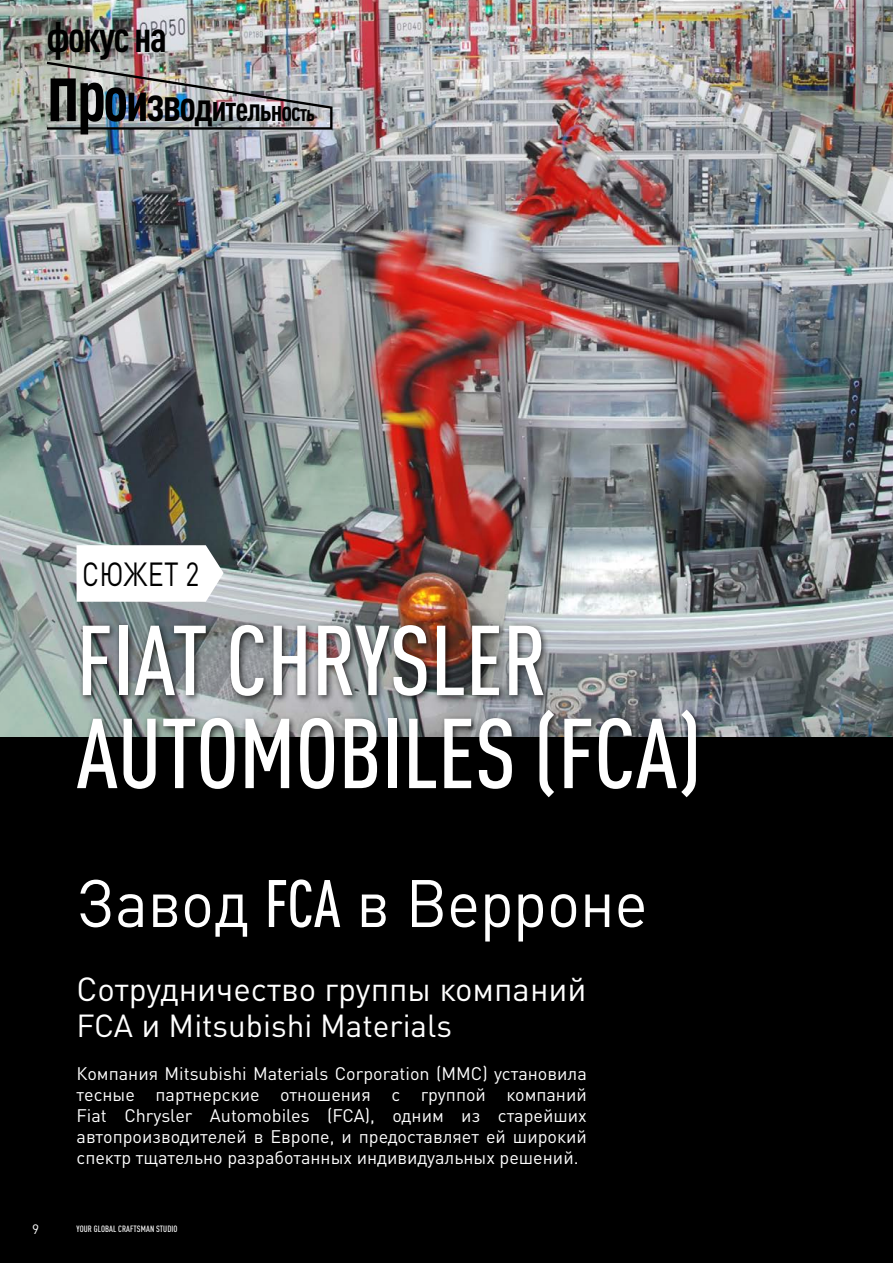
<style>
.page{position:relative;width:893px;height:1263px;background:#fff}
.page>*{position:absolute;margin:0;border:0;box-sizing:border-box;transform-origin:0 0}
.MAIN_Title__65pt_Con{font:500 condensed 97.5px/93px "DIN Pro";color:#fff}
.t1{font:700 condensed 81px "DIN Pro";color:#000}
.MAIN_Headline__36pt{font:66px "DIN Pro";letter-spacing:-.005em;color:#fff;scale:.95 1}
.t2{font:700 condensed 42.3px "DIN Pro";letter-spacing:-.04em;color:#000}
.Headlines_23{font:33px "DIN Pro";color:#fff}
.Headlines_23-2{font:33px "DIN Pro";letter-spacing:.01em;color:#000;scale:.81 1}
.Headlines_23-3{font:31.5px "DIN Pro";color:#fff}
.Titles_14{font:18px/21px "DIN Pro";color:#fff;text-align:justify}
.t3{font:13.5px "DIN Pro";color:#fff}
.t4{font:500 condensed 9px "DIN Pro";letter-spacing:.01em;color:#fff}
.s1{font-size:72px}
.s2{font-size:63px}
.s3{font-size:54px}
.s4{font-size:48px}
.s5{font-size:45px}
.s6{font-size:42px}
.s7{font-size:39px}
.s8{font-size:36px}
.s9{font-size:34.5px}
.s10{font-size:33px}
.s11{font-size:31.5px}
.s12{font-size:30px}
.s13{font-size:28.5px}
.s14{font-size:27px}
.s15{font-size:25.5px}
.s16{font-size:22.5px}
.s17{font-size:21px}
.s18{font-weight:500;font-stretch:condensed}
</style>
<div class="page">
<img style="left:0;top:0;width:893px;height:738px">
<div style="left:0;top:738px;width:893px;height:525px;background:#000"></div>
<svg style="left:77px;top:545px;width:147px;height:57px"></svg>
<img style="left:44px;top:60px;width:290px;height:71px">
<div style="left:74px;top:621px;width:631px;height:185px;background:#000;opacity:.75"></div>
<p class="t2" style="left:46px;top:5px;width:122px">фокус на</p>
<p class="t1" style="left:46px;top:31px;width:270px">п<span class="s1">р</span><span class="s2">о</span><span class="s3">и</span><span class="s4">з</span><span class="s5">в</span><span class="s6">о</span><span class="s7">д</span><span class="s8">и</span><span class="s9">т</span><span class="s10">е</span><span class="s11">л</span><span class="s12">ь</span><span class="s13">н</span><span class="s14">о</span><span class="s15">с</span><span class="s16">т</span><span class="s17">ь</span></p>
<p class="Headlines_23-2" style="left:82px;top:548px;width:146px">СЮЖЕТ 2</p>
<p class="MAIN_Title__65pt_Con" style="left:77px;top:606px;width:626px">FIAT CHRYSLER<br>AUTOMOBILES (FCA)</p>
<p class="MAIN_Headline__36pt" style="left:77px;top:851px;width:603px">Завод <span class="s18">FCA</span> в Верроне</p>
<p class="Headlines_23" style="left:77px;top:963px;width:512px">Сотрудничество группы компаний</p>
<p class="Headlines_23-3" style="left:77px;top:1001px;width:377px">FCA <span class="s10">и</span> Mitsubishi Materials</p>
<p class="Titles_14" style="left:77px;top:1061px;width:512px">Компания Mitsubishi Materials Corporation (MMC) установила тесные партнерские отношения с группой компаний Fiat Chrysler Automobiles (FCA), одним из старейших автопроизводителей в Европе, и предоставляет ей широкий спектр тщательно разработанных индивидуальных решений.</p>
<p class="t3" style="left:32px;top:1219px;width:9px">9</p>
<p class="t4" style="left:77px;top:1222px;width:102px">YOUR GLOBAL CRAFTSMAN STUDIO</p>
</div>
